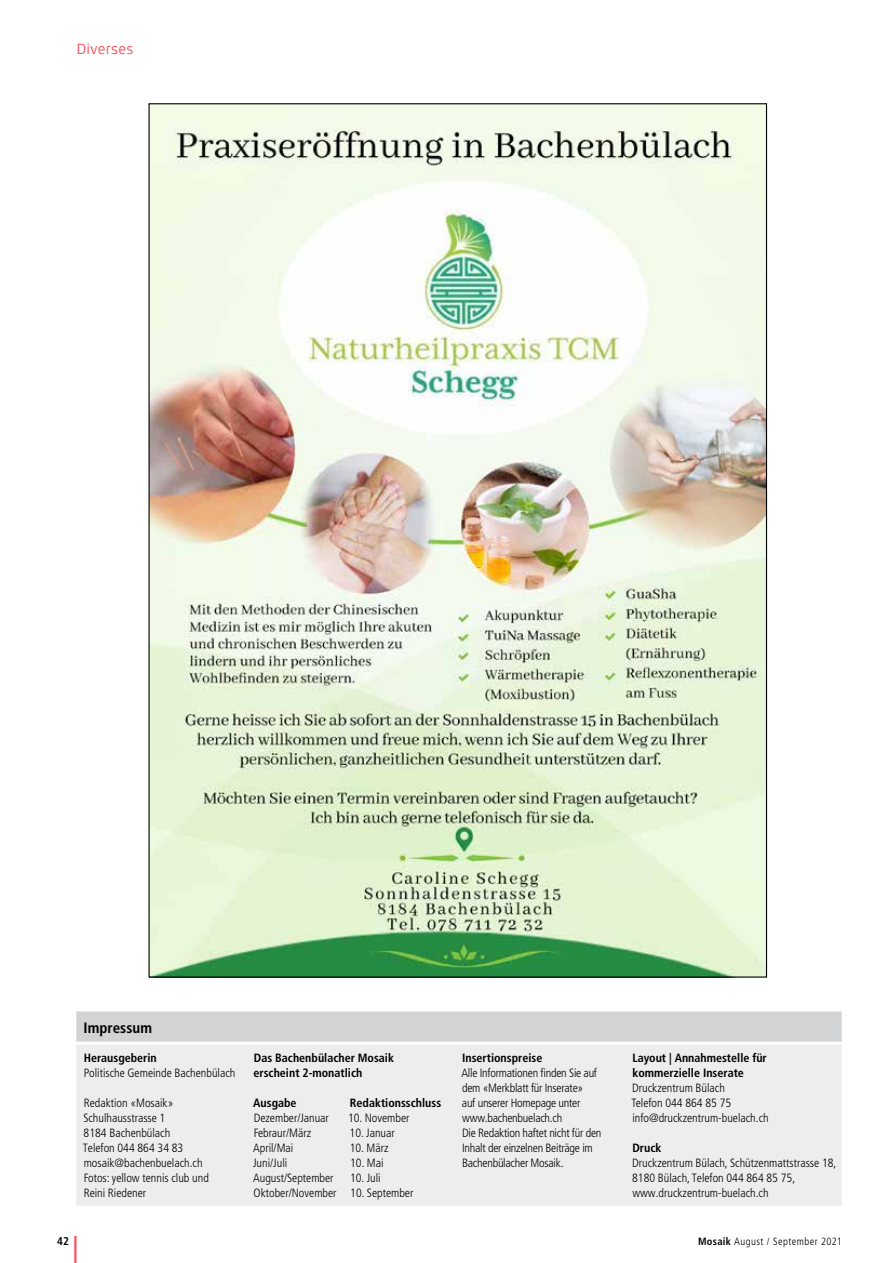
<style>
.page{position:relative;width:893px;height:1263px;background:#fff}
.page>*{position:absolute;margin:0;border:0;box-sizing:border-box;transform-origin:0 0}
.t1{font:700 condensed 15px "Frutiger LT Std";color:#000}
.t2{font:15px "Xenois Sans Pro";letter-spacing:.005em;color:#f7505e}
.t3{font:300 condensed 12px/15px "Frutiger LT Std";color:#000}
.t4{font:300 condensed 12px/15px "Frutiger LT Std";letter-spacing:-.02em;color:#000}
.t5{font:700 condensed 12px/15px "Frutiger LT Std";color:#000}
.t6{font:700 condensed 11.25px "Frutiger LT Std";color:#000}
.t7{font:300 condensed 10.5px "Frutiger LT Std";letter-spacing:.045em;color:#000}
.s1{font-weight:700}
</style>
<div class="page">
<hr style="left:74px;top:1236px;width:3px;height:27px;background:#f7505e">
<div style="left:76px;top:1011px;width:766px;height:30px;background:#d1d3d4"></div>
<div style="left:76px;top:1045px;width:766px;height:161px;background:#ededee"></div>
<img style="left:150px;top:105px;width:615px;height:870px">
<p class="t2" style="left:77px;top:40px;width:58px">Diverses</p>
<p class="t1" style="left:84px;top:1019px;width:70px">Impressum</p>
<p class="t5" style="left:84px;top:1051px;width:75px">Herausgeberin</p>
<p class="t3" style="left:84px;top:1066px;width:153px">Politische Gemeinde Bachenbülach</p>
<p class="t3" style="left:83px;top:1096px;width:128px">Redaktion «Mosaik»<br>Schulhausstrasse 1<br>8184 Bachenbülach<br>Telefon 044 864 34 83 mosaik@bachenbuelach.ch<br>Fotos: yellow tennis club und<br>Reini Riedener</p>
<p class="t5" style="left:254px;top:1051px;width:142px">Das Bachenbülacher Mosaik erscheint 2-monatlich</p>
<p class="t5" style="left:253px;top:1096px;width:45px">Ausgabe</p>
<p class="t5" style="left:350px;top:1096px;width:93px">Redaktionsschluss</p>
<p class="t3" style="left:254px;top:1111px;width:77px">Dezember/Januar</p>
<p class="t3" style="left:348px;top:1111px;width:63px">10. November</p>
<p class="t3" style="left:254px;top:1126px;width:59px">Febraur/März</p>
<p class="t3" style="left:350px;top:1126px;width:47px">10. Januar</p>
<p class="t3" style="left:253px;top:1141px;width:42px">April/Mai</p>
<p class="t3" style="left:350px;top:1141px;width:40px">10. März</p>
<p class="t3" style="left:253px;top:1156px;width:36px">Juni/Juli</p>
<p class="t3" style="left:350px;top:1156px;width:35px">10. Mai</p>
<p class="t3" style="left:253px;top:1171px;width:82px">August/September</p>
<p class="t3" style="left:254px;top:1171px;width:161px;text-indent:96px">10. Juli<br>Oktober/November 10. September</p>
<p class="t5" style="left:462px;top:1051px;width:82px">Insertionspreise</p>
<p class="t4" style="left:461px;top:1066px;width:141px">Alle Informationen finden Sie auf dem «Merkblatt für Inserate»<br>auf unserer Homepage unter www.bachenbuelach.ch<br>Die Redaktion haftet nicht für den<br>Inhalt der einzelnen Beiträge im<br>Bachenbülacher Mosaik.</p>
<p class="t5" style="left:632px;top:1051px;width:136px">Layout | Annahmestelle für kommerzielle Inserate</p>
<p class="t3" style="left:631px;top:1081px;width:139px">Druckzentrum Bülach<br>Telefon 044 864 85 75 info@druckzentrum-buelach.ch</p>
<p class="t5" style="left:632px;top:1141px;width:31px">Druck</p>
<p class="t3" style="left:632px;top:1156px;width:206px">Druckzentrum Bülach, Schützenmattstrasse 18,<br>8180 Bülach, Telefon 044 864 85 75, www.druckzentrum-buelach.ch</p>
<p class="t6" style="left:57px;top:1234px;width:13px">42</p>
<p class="t7" style="left:698px;top:1235px;width:145px"><span class="s1">Mosaik</span> August / September 2021</p>
</div>
